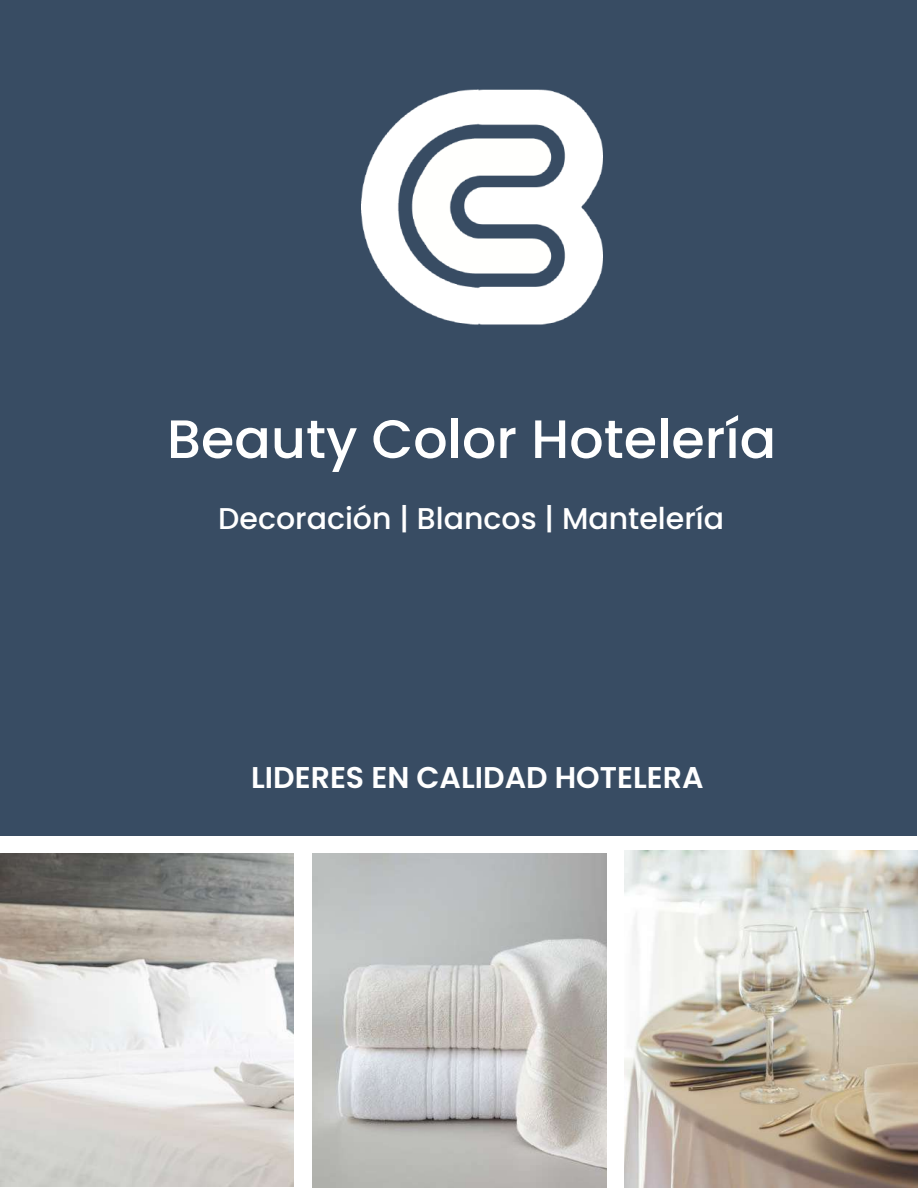
<style>
.page{position:relative;width:918px;height:1188px;background:#fff}
.page>*{position:absolute;margin:0;border:0;box-sizing:border-box;transform-origin:0 0}
.t1{font:500 54px "Poppins";color:#fff}
.t2{font:500 30px "Poppins";color:#fff}
.t3{font:600 30px "Poppins";color:#fff}
</style>
<div class="page">
<div style="left:1px;top:0;width:916px;height:836px;background:#384c63"></div>
<img style="left:362px;top:89px;width:241px;height:236px">
<img style="left:313px;top:853px;width:293px;height:335px">
<img style="left:625px;top:850px;width:293px;height:338px">
<img style="left:0;top:853px;width:293px;height:334px">
<h1 class="t1" style="left:167px;top:408px;width:611px">Beauty Color Hotelería</h1>
<p class="t2" style="left:218px;top:501px;width:507px">Decoración | Blancos | Mantelería</p>
<p class="t3" style="left:251px;top:760px;width:454px">LIDERES EN CALIDAD HOTELERA</p>
</div>
